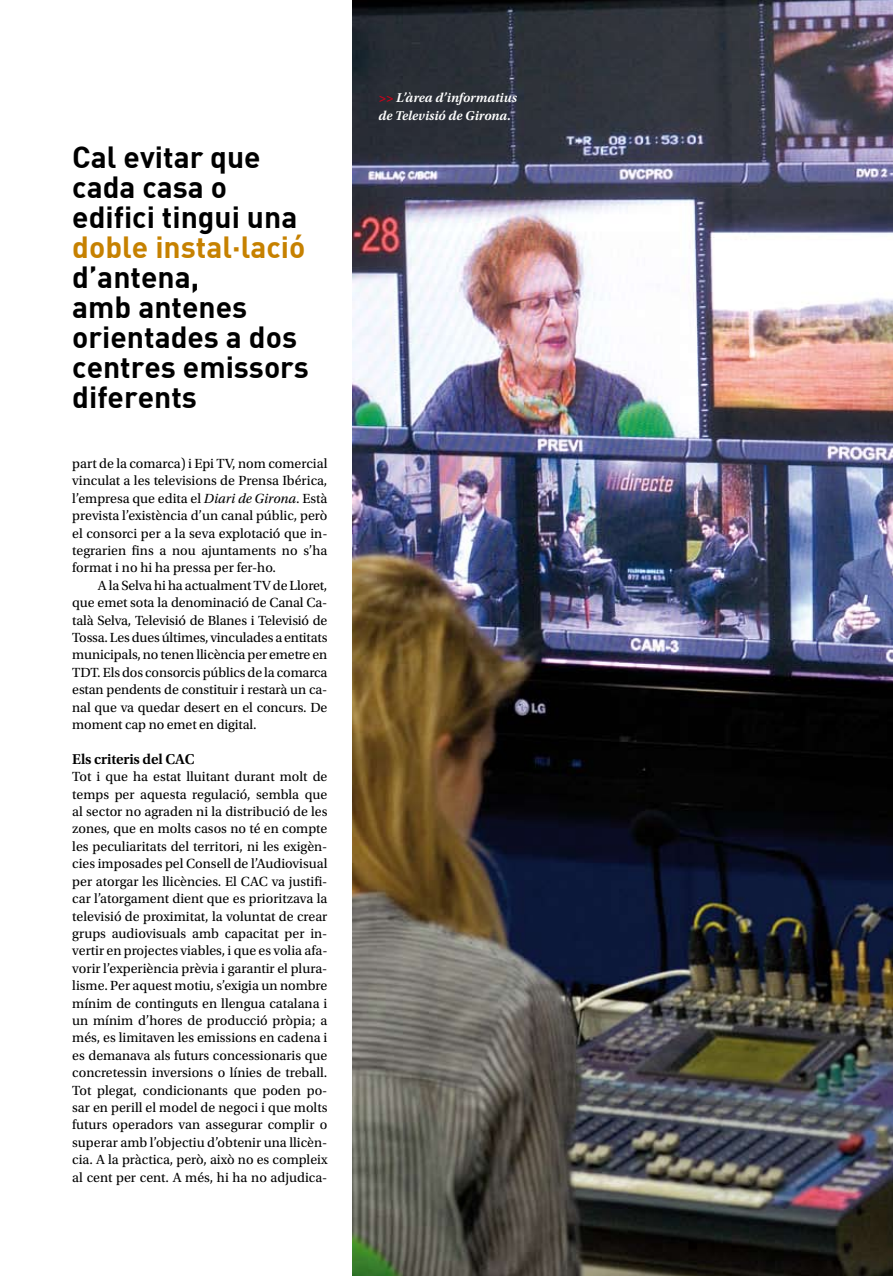
<style>
.page{position:relative;width:893px;height:1276px;background:#fff}
.page>*{position:absolute;margin:0;border:0;box-sizing:border-box;transform-origin:0 0}
.t1{font:30px/30px "DIN Bold";color:#000}
.t2{font:30px "DIN Bold";color:#c68100}
.t3{font:600 15px "Utopia Std";letter-spacing:-.01em;color:#000}
.t4{font:13.95px/17.4px "Utopia Std";color:#000;text-align:justify}
.t5{font:italic 600 13.5px/17.4px "Utopia Std";color:#fff}
.s1{font-style:italic}
.s2{color:#ce0019}
</style>
<div class="page">
<img style="left:353px;top:0;width:540px;height:1276px">
<h1 class="t1" style="left:72px;top:141px;width:227px">Cal evitar que cada casa o edifici tingui una</h1>
<h1 class="t2" style="left:72px;top:227px;width:235px">doble instal·lació</h1>
<h1 class="t1" style="left:72px;top:261px;width:238px">d’antena,<br>amb antenes orientades a dos centres emissors diferents</h1>
<p class="t4" style="left:72px;top:455px;width:257px">part de la comarca) i Epi TV, nom comercial vinculat a les televisions de Prensa Ibérica, l’empresa que edita el <span class="s1">Diari de Girona</span>. Està prevista l’existència d’un canal públic, però el consorci per a la seva explotació que in&shy;tegrarien fins a nou ajuntaments no s’ha format i no hi ha pressa per fer-ho.</p>
<p class="t4" style="left:72px;top:577px;width:257px;text-indent:26px">A la Selva hi ha actualment TV de Lloret, que emet sota la denominació de Canal Ca&shy;talà Selva, Televisió de Blanes i Televisió de Tossa. Les dues últimes, vinculades a entitats municipals, no tenen llicència per emetre en TDT. Els dos consorcis públics de la comarca estan pendents de constituir i restarà un ca&shy;nal que va quedar desert en el concurs. De moment cap no emet en digital.</p>
<p class="t3" style="left:72px;top:750px;width:124px">Els criteris del CAC</p>
<p class="t4" style="left:72px;top:768px;width:257px">Tot i que ha estat lluitant durant molt de temps per aquesta regulació, sembla que al sector no agraden ni la distribució de les zones, que en molts casos no té en compte les peculiaritats del territori, ni les exigèn&shy;cies imposades pel Consell de l’Audiovisual per atorgar les llicències. El CAC</p>
<p class="t4" style="left:72px;top:872px;width:257px;text-indent:199px">va justifi&shy;car l’atorgament dient que es prioritzava la televisió de proximitat, la voluntat de crear grups audiovisuals amb capacitat per in&shy;vertir en projectes viables, i que es volia afa&shy;vorir l’experiència prèvia i garantir el plura&shy;lisme. Per aquest motiu, s’exigia un nombre mínim de continguts en llengua catalana i un mínim d’hores de producció pròpia; a més, es limitaven les emissions en cadena i es demanava als futurs concessionaris que concretessin inversions o línies de treball.<br>Tot plegat, condicionants que poden po&shy;sar en perill el model de negoci i que molts futurs operadors van assegurar complir o superar amb l’objectiu d’obtenir una llicèn&shy;cia. A la pràctica, però, això no es compleix al cent per cent. A més, hi ha no adjudica-</p>
<p class="t5" style="left:378px;top:90px;width:140px"><span class="s2">&gt;&gt;</span> L’àrea d’informatius de Televisió de Girona.</p>
</div>
